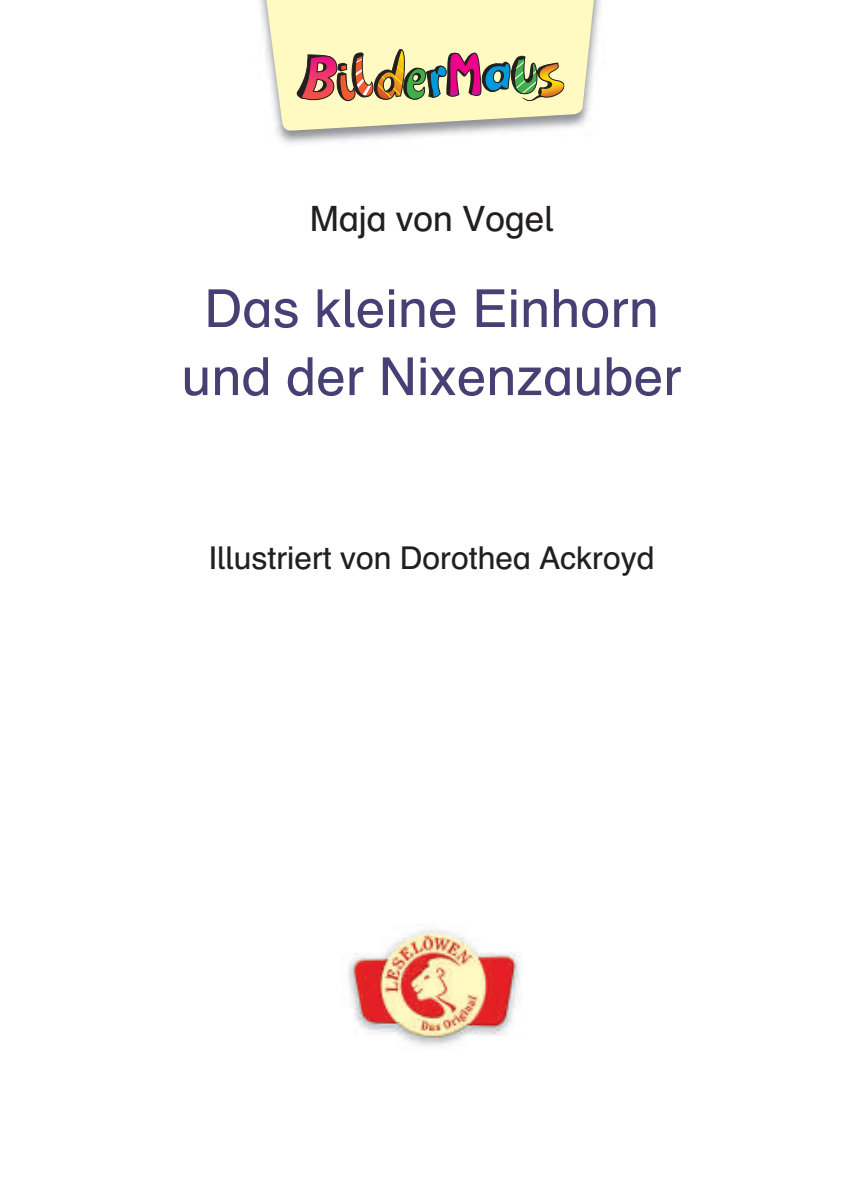
<style>
.page{position:relative;width:864px;height:1191px;background:#fff}
.page>*{position:absolute;margin:0;border:0;box-sizing:border-box;transform-origin:0 0}
.t1{font:52.5px/68.1px "Schulbuch Nord";letter-spacing:.01em;color:#464074;text-align:center}
.t2{font:35px "Schulbuch Nord";color:#231f20}
.t3{font:31.5px "Schulbuch Nord";color:#231f20}
</style>
<div class="page">
<img style="left:348px;top:924px;width:174px;height:123px">
<img style="left:276px;top:131px;width:220px;height:13px">
<svg style="left:260px;top:0;width:341px;height:131px;background:#f6f2c6"></svg>
<svg style="left:296px;top:47px;width:268px;height:57px;background:#c0aa89"></svg>
<p class="t2" style="left:310px;top:205px;width:245px">Maja von Vogel</p>
<p class="t1" style="left:181px;top:279px;width:501px">Das kleine Einhorn und der Nixenzauber</p>
<p class="t3" style="left:208px;top:546px;width:447px">Illustriert von Dorothea Ackroyd</p>
</div>
